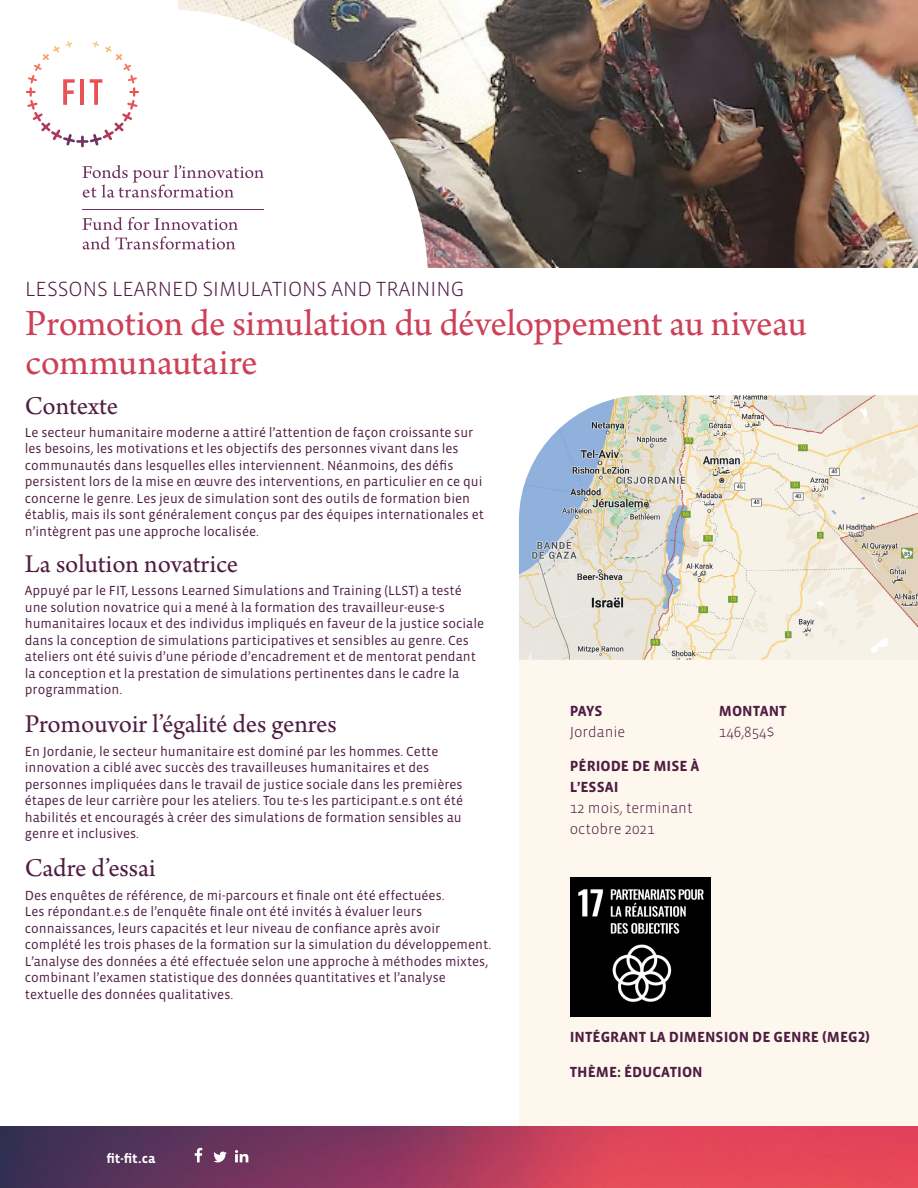
<style>
.page{position:relative;width:918px;height:1188px;background:#fff}
.page>*{position:absolute;margin:0;border:0;box-sizing:border-box;transform-origin:0 0}
.t1{font:39px/39px "Arno Pro";letter-spacing:-.01em;color:#cd4158}
.t2{font:27px "Arno Pro";letter-spacing:-.005em;color:#501d42}
.t3{font:300 21px "Vista Sans OTCE";color:#501d42}
.t4{font:700 15px/21px "Vista Sans OTCE";color:#501d42}
.t5{font:300 15px/21px "Vista Sans OTCE";color:#501d42}
.t6{font:13.5px/16.5px "Vista Sans OTCE";color:#501d42}
.t7{font:700 13.5px "Vista Sans OTCE";color:#fff}
</style>
<div class="page">
<img style="left:178px;top:0;width:740px;height:268px">
<svg style="left:25px;top:10px;width:403px;height:258px"></svg>
<div style="left:519px;top:660px;width:399px;height:528px;background:#fdf7ee"></div>
<img style="left:519px;top:395px;width:399px;height:265px">
<svg style="left:82px;top:217px;width:40px;height:13px"></svg>
<svg style="left:128px;top:217px;width:110px;height:13px"></svg>
<svg style="left:83px;top:236px;width:152px;height:14px"></svg>
<svg style="left:82px;top:165px;width:182px;height:33px"></svg>
<hr style="left:82px;top:210px;width:182px;height:1px;background:#703260">
<svg style="left:26px;top:41px;width:113px;height:106px"></svg>
<img style="left:571px;top:878px;width:139px;height:139px">
<img style="left:0;top:1126px;width:918px;height:62px">
<svg style="left:213px;top:1152px;width:14px;height:10px"></svg>
<svg style="left:195px;top:1148px;width:7px;height:14px"></svg>
<svg style="left:235px;top:1150px;width:13px;height:12px"></svg>
<h3 class="t3" style="left:25px;top:277px;width:441px">LESSONS LEARNED SIMULATIONS AND TRAINING</h3>
<h1 class="t1" style="left:25px;top:306px;width:783px">Promotion de simulation du développement au niveau communautaire</h1>
<h2 class="t2" style="left:25px;top:390px;width:95px">Contexte</h2>
<p class="t6" style="left:25px;top:424px;width:461px">Le secteur humanitaire moderne a attiré l’attention de façon croissante sur les besoins, les motivations et les objectifs des personnes vivant dans les communautés dans lesquelles elles interviennent. Néanmoins, des défis persistent lors de la mise en œuvre des interventions, en particulier en ce qui concerne le genre. Les jeux de simulation sont des outils de formation bien établis, mais ils sont généralement conçus par des équipes internationales et n’intègrent pas une approche localisée.</p>
<h2 class="t2" style="left:25px;top:548px;width:215px">La solution novatrice</h2>
<p class="t6" style="left:25px;top:582px;width:461px">Appuyé par le FIT, Lessons Learned Simulations and Training (LLST) a testé une solution novatrice qui a mené à la formation des travailleur-euse-s humanitaires locaux et des individus impliqués en faveur de la justice sociale dans la conception de simulations participatives et sensibles au genre. Ces ateliers ont été suivis d’une période d’encadrement et de mentorat pendant la conception et la prestation de simulations pertinentes dans le cadre la programmation.</p>
<h2 class="t2" style="left:25px;top:709px;width:313px">Promouvoir l’égalité des genres</h2>
<p class="t6" style="left:25px;top:743px;width:440px">En Jordanie, le secteur humanitaire est dominé par les hommes. Cette innovation a ciblé avec succès des travailleuses humanitaires et des personnes impliquées dans le travail de justice sociale dans les premières étapes de leur carrière pour les ateliers. Tou te-s les participant.e.s ont été habilités et encouragés à créer des simulations de formation sensibles au genre et inclusives.</p>
<h2 class="t2" style="left:25px;top:853px;width:132px">Cadre d’essai</h2>
<p class="t6" style="left:25px;top:887px;width:468px">Des enquêtes de référence, de mi-parcours et finale ont été effectuées.<br>Les répondant.e.s de l’enquête finale ont été invités à évaluer leurs connaissances, leurs capacités et leur niveau de confiance après avoir complété les trois phases de la formation sur la simulation du développement.<br>L’analyse des données a été effectuée selon une approche à méthodes mixtes, combinant l’examen statistique des données quantitatives et l’analyse textuelle des données qualitatives.</p>
<p class="t4" style="left:570px;top:700px;width:34px">PAYS</p>
<p class="t5" style="left:570px;top:721px;width:57px">Jordanie</p>
<p class="t4" style="left:570px;top:756px;width:131px">PÉRIODE DE MISE À<br>L’ESSAI</p>
<p class="t5" style="left:570px;top:798px;width:124px">12 mois, terminant octobre 2021</p>
<p class="t4" style="left:719px;top:700px;width:69px">MONTANT</p>
<p class="t5" style="left:719px;top:721px;width:57px">146,854$</p>
<p class="t7" style="left:106px;top:1151px;width:51px">fit-fit.ca</p>
<p class="t4" style="left:570px;top:1027px;width:302px">INTÉGRANT LA DIMENSION DE GENRE (MEG2)</p>
<p class="t4" style="left:570px;top:1061px;width:134px">THÈME: ÉDUCATION</p>
</div>
